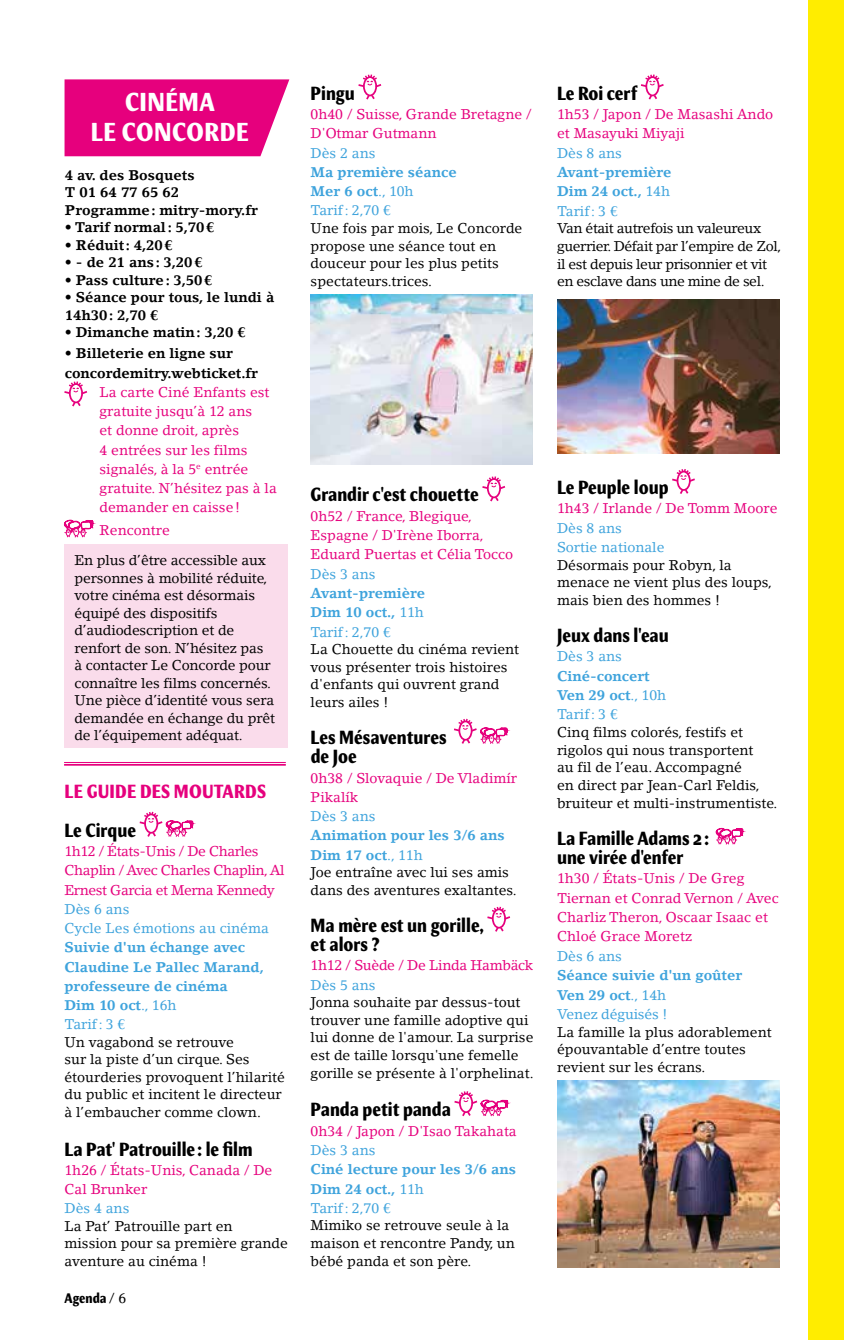
<style>
.page{position:relative;width:844px;height:1340px;background:#fff}
.page>*{position:absolute;margin:0;border:0;box-sizing:border-box;transform-origin:0 0}
.t1{font:700 condensed 26.25px/29.8px "Meadow Pro";letter-spacing:.02em;color:#fff;text-align:center}
.t2{font:700 condensed 19.25px/19.2px "Meadow Pro";color:#000}
.t3{font:700 condensed 19.25px "Meadow Pro";letter-spacing:.01em;color:#e6007d}
.t4{font:14px/17.5px "Lino Letter";color:#000}
.t5{font:14px/19.2px "Lino Letter";color:#e6007d}
.t6{font:700 14px/19.2px "Lino Letter";color:#3ea3dc}
.t7{font:700 14px/17.5px "Lino Letter";color:#000}
.t8{font:14px/19.2px "Lino Letter";color:#3ea3dc}
.t9{font:14px/17.7px "Lino Letter";letter-spacing:-.03em;color:#000}
.t10{font:14px/19.2px "Lino Letter";letter-spacing:-.03em;color:#e6007d}
.t11{font:14px "Lino Letter";letter-spacing:-.02em;color:#e6007d}
.t12{font:700 condensed 14px "Meadow Pro";color:#000}
.s1{font-weight:400}
.s2{font-family:"Lino Letter";font-weight:400;font-stretch:normal}
</style>
<div class="page">
<svg style="left:358px;top:74px;width:24px;height:26px"></svg>
<img style="left:310px;top:294px;width:222px;height:170px">
<svg style="left:482px;top:476px;width:24px;height:26px"></svg>
<svg style="left:454px;top:718px;width:53px;height:26px"></svg>
<svg style="left:487px;top:906px;width:24px;height:26px"></svg>
<svg style="left:454px;top:1091px;width:54px;height:26px"></svg>
<svg style="left:64px;top:79px;width:225px;height:77px;background:#e71186"></svg>
<svg style="left:64px;top:381px;width:24px;height:26px"></svg>
<hr style="left:64px;top:762px;width:222px;height:1px;background:#e6007d">
<hr style="left:64px;top:764px;width:222px;height:1px;background:#e6007d">
<svg style="left:64px;top:520px;width:29px;height:18px"></svg>
<svg style="left:139px;top:811px;width:54px;height:26px"></svg>
<svg style="left:640px;top:74px;width:24px;height:26px"></svg>
<img style="left:557px;top:299px;width:222px;height:154px">
<svg style="left:672px;top:469px;width:23px;height:25px"></svg>
<svg style="left:715px;top:828px;width:28px;height:17px"></svg>
<img style="left:557px;top:1080px;width:222px;height:186px">
<div style="left:64px;top:544px;width:224px;height:203px;background:#fadceb"></div>
<div style="left:807px;top:0;width:36px;height:1339px;background:#ffed00"></div>
<h1 class="t1" style="left:91px;top:87px;width:159px">CINÉMA<br>LE CONCORDE</h1>
<p class="t7" style="left:65px;top:166px;width:194px">4 av. des Bosquets<br>T 01 64 77 65 62<br>Programme: mitry-mory.fr</p>
<p class="t7" style="left:65px;top:219px;width:151px">• Tarif normal: 5,70€</p>
<p class="t7" style="left:65px;top:236px;width:109px">• Réduit: 4,20€</p>
<p class="t7" style="left:65px;top:254px;width:139px">• - de 21 ans: 3,20€</p>
<p class="t7" style="left:65px;top:271px;width:149px">• Pass culture: 3,50€</p>
<p class="t7" style="left:65px;top:289px;width:211px">• Séance pour tous, le lundi à<br>14h30: 2,70 €</p>
<p class="t7" style="left:65px;top:324px;width:182px">• Dimanche matin: 3,20 €</p>
<p class="t7" style="left:65px;top:342px;width:195px;line-height:20.1px">• Billeterie en ligne sur concordemitry.webticket.fr</p>
<p class="t5" style="left:99px;top:382px;width:179px">La carte Ciné Enfants est gratuite jusqu’à 12 ans<br>et donne droit, après<br>4 entrées sur les films signalés, à la 5<sup>e</sup> entrée gratuite. N’hésitez pas à la demander en caisse!</p>
<p class="t5" style="left:99px;top:520px;width:72px">Rencontre</p>
<p class="t4" style="left:74px;top:551px;width:202px">En plus d’être accessible aux personnes à mobilité réduite, votre cinéma est désormais équipé des dispositifs d’audiodescription et de renfort de son. N’hésitez pas<br>à contacter Le Concorde pour connaître les films concernés.<br>Une pièce d’identité vous sera demandée en échange du prêt de l’équipement adéquat.</p>
<h2 class="t3" style="left:65px;top:780px;width:203px">LE GUIDE DES MOUTARDS</h2>
<h2 class="t2" style="left:64px;top:820px;width:73px">Le Cirque</h2>
<p class="t10" style="left:64px;top:841px;width:221px">1h12 / États-Unis / De Charles<br>Chaplin / Avec Charles Chaplin, Al<br>Ernest Garcia et Merna Kennedy</p>
<p class="t8" style="left:64px;top:899px;width:206px">Dès 6 ans<br>Cycle Les émotions au cinéma</p>
<p class="t6" style="left:64px;top:937px;width:201px">Suivie d'un échange avec<br>Claudine Le Pallec Marand, professeure de cinéma<br>Dim 10 oct<span class="s1">., 16h<br>Tarif: 3 €</span></p>
<p class="t4" style="left:64px;top:1033px;width:222px">Un vagabond se retrouve<br>sur la piste d’un cirque. Ses étourderies provoquent l’hilarité du public et incitent le directeur à l’embaucher comme clown.</p>
<h2 class="t2" style="left:64px;top:1139px;width:190px">La Pat' Patrouille : le film</h2>
<p class="t5" style="left:64px;top:1160px;width:209px">1h26 / États-Unis, Canada / De<br>Cal Brunker</p>
<p class="t8" style="left:64px;top:1198px;width:66px">Dès 4 ans</p>
<p class="t4" style="left:64px;top:1217px;width:225px">La Pat’ Patrouille part en mission pour sa première grande aventure au cinéma !</p>
<p class="t12" style="left:64px;top:1290px;width:63px">Agenda <span class="s2">/ 6</span></p>
<h2 class="t2" style="left:310px;top:83px;width:46px">Pingu</h2>
<p class="t5" style="left:310px;top:104px;width:222px">0h40 / Suisse, Grande Bretagne /<br>D'Otmar Gutmann</p>
<p class="t8" style="left:310px;top:143px;width:66px">Dès 2 ans</p>
<p class="t6" style="left:310px;top:162px;width:147px">Ma première séance<br>Mer 6 oct<span class="s1">., 10h<br>Tarif: 2,70 €</span></p>
<p class="t4" style="left:310px;top:219px;width:213px">Une fois par mois, Le Concorde propose une séance tout en douceur pour les plus petits spectateurs.trices.</p>
<h2 class="t2" style="left:310px;top:485px;width:169px">Grandir c'est chouette</h2>
<p class="t5" style="left:310px;top:506px;width:204px">0h52 / France, Blegique,<br>Espagne / D'Irène Iborra,<br>Eduard Puertas et Célia Tocco</p>
<p class="t8" style="left:310px;top:564px;width:66px">Dès 3 ans</p>
<p class="t6" style="left:310px;top:583px;width:116px;text-align:justify">Avant-première Dim 10 oct., <span class="s1">11h Tarif: 2,70 €</span></p>
<p class="t4" style="left:310px;top:640px;width:210px">La Chouette du cinéma revient vous présenter trois histoires d'enfants qui ouvrent grand leurs ailes !</p>
<h2 class="t2" style="left:310px;top:727px;width:137px">Les Mésaventures de Joe</h2>
<p class="t5" style="left:310px;top:768px;width:208px">0h38 / Slovaquie / De Vladimír<br>Pikalík</p>
<p class="t8" style="left:310px;top:806px;width:66px">Dès 3 ans</p>
<p class="t6" style="left:310px;top:825px;width:195px">Animation pour les 3/6 ans<br>Dim 17 oct<span class="s1">., 11h</span></p>
<p class="t4" style="left:310px;top:863px;width:207px">Joe entraîne avec lui ses amis dans des aventures exaltantes.</p>
<h2 class="t2" style="left:310px;top:915px;width:174px">Ma mère est un gorille, et alors ?</h2>
<p class="t11" style="left:310px;top:957px;width:224px">1h12 / Suède / De Linda Hambäck</p>
<p class="t8" style="left:310px;top:975px;width:66px">Dès 5 ans</p>
<p class="t4" style="left:310px;top:993px;width:224px">Jonna souhaite par dessus-tout trouver une famille adoptive qui lui donne de l'amour. La surprise est de taille lorsqu'une femelle gorille se présente à l'orphelinat.</p>
<h2 class="t2" style="left:310px;top:1099px;width:142px">Panda petit panda</h2>
<p class="t5" style="left:310px;top:1120px;width:207px">0h34 / Japon / D'Isao Takahata</p>
<p class="t8" style="left:310px;top:1140px;width:66px">Dès 3 ans</p>
<p class="t6" style="left:310px;top:1159px;width:207px">Ciné lecture pour les 3/6 ans<br>Dim 24 oct., <span class="s1">11h<br>Tarif: 2,70 €</span></p>
<p class="t4" style="left:310px;top:1216px;width:206px">Mimiko se retrouve seule à la maison et rencontre Pandy, un bébé panda et son père.</p>
<h2 class="t2" style="left:557px;top:83px;width:82px">Le Roi cerf</h2>
<p class="t5" style="left:557px;top:104px;width:218px">1h53 / Japon / De Masashi Ando et Masayuki Miyaji</p>
<p class="t8" style="left:557px;top:143px;width:66px">Dès 8 ans</p>
<p class="t6" style="left:557px;top:162px;width:116px;text-align:justify">Avant-première Dim 24 oct., <span class="s1">14h Tarif: 3 €</span></p>
<p class="t9" style="left:557px;top:220px;width:226px">Van était autrefois un valeureux guerrier. Défait par l’empire de Zol, il est depuis leur prisonnier et vit en esclave dans une mine de sel.</p>
<h2 class="t2" style="left:557px;top:478px;width:113px">Le Peuple loup</h2>
<p class="t5" style="left:557px;top:499px;width:222px">1h43 / Irlande / De Tomm Moore</p>
<p class="t8" style="left:557px;top:518px;width:109px">Dès 8 ans<br>Sortie nationale</p>
<p class="t4" style="left:557px;top:556px;width:216px">Désormais pour Robyn, la menace ne vient plus des loups, mais bien des hommes !</p>
<h2 class="t2" style="left:557px;top:625px;width:113px">Jeux dans l'eau</h2>
<p class="t8" style="left:557px;top:646px;width:66px">Dès 3 ans</p>
<p class="t6" style="left:557px;top:666px;width:111px">Ciné-concert<br>Ven 29 oct<span class="s1">., 10h<br>Tarif: 3 €</span></p>
<p class="t4" style="left:557px;top:723px;width:222px">Cinq films colorés, festifs et rigolos qui nous transportent<br>au fil de l’eau. Accompagné<br>en direct par Jean-Carl Feldis, bruiteur et multi-instrumentiste.</p>
<h2 class="t2" style="left:557px;top:828px;width:153px">La Famille Adams 2 : une virée d'enfer</h2>
<p class="t5" style="left:557px;top:868px;width:223px">1h30 / États-Unis / De Greg<br>Tiernan et Conrad Vernon / Avec<br>Charliz Theron, Oscaar Isaac et<br>Chloé Grace Moretz</p>
<p class="t8" style="left:557px;top:946px;width:66px">Dès 6 ans</p>
<p class="t6" style="left:557px;top:965px;width:186px">Séance suivie d'un goûter<br>Ven 29 oct<span class="s1">., 14h<br>Venez déguisés !</span></p>
<p class="t4" style="left:557px;top:1022px;width:216px">La famille la plus adorablement épouvantable d’entre toutes revient sur les écrans.</p>
</div>
